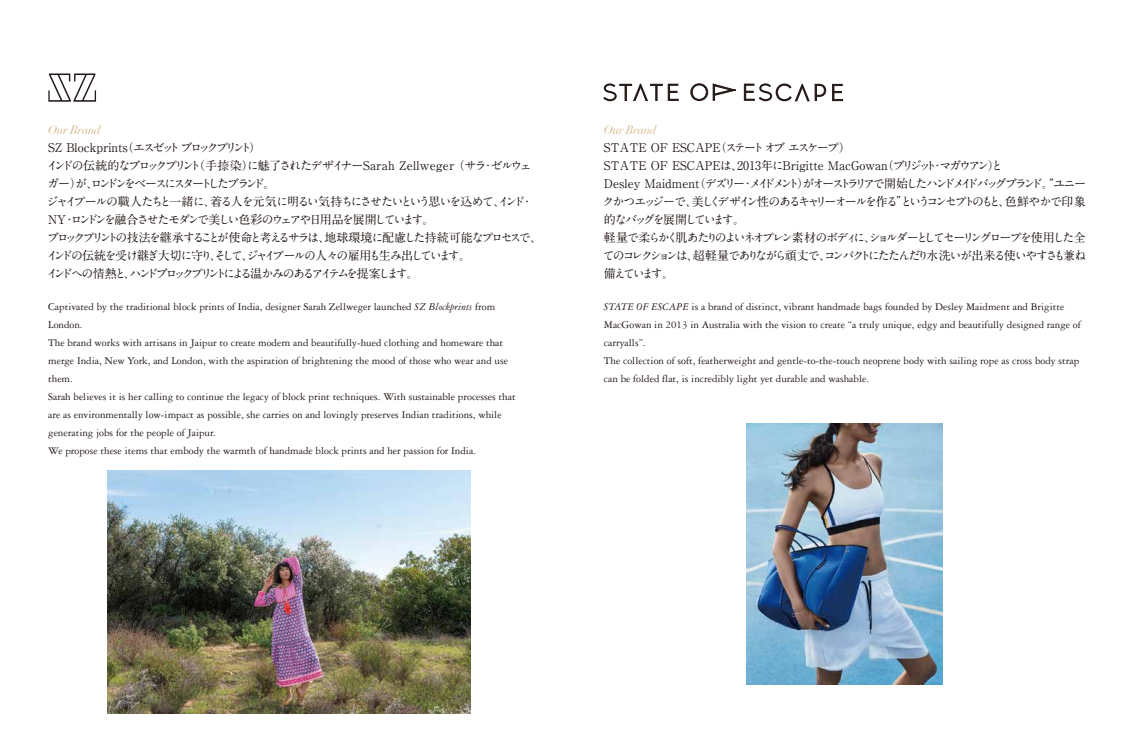
<style>
.page{position:relative;width:1134px;height:729px;background:#fff}
.page>*{position:absolute;margin:0;border:0;box-sizing:border-box;transform-origin:0 0}
.t1{font:700 12px/18px "A1 Mincho Std";letter-spacing:-.165em;color:#221815}
.t2{font:italic 12px "Didot LT Pro";letter-spacing:-.03em;color:#d4b686}
.t3{font:11px/18px "Garamond 3 LT Std";color:#221815}
.s1{font-style:italic}
</style>
<div class="page">
<svg style="left:691px;top:84px;width:45px;height:17px"></svg>
<svg style="left:815px;top:84px;width:11px;height:17px"></svg>
<svg style="left:668px;top:84px;width:10px;height:17px"></svg>
<svg style="left:604px;top:84px;width:58px;height:17px"></svg>
<svg style="left:744px;top:84px;width:65px;height:17px"></svg>
<svg style="left:832px;top:84px;width:11px;height:17px"></svg>
<img style="left:747px;top:423px;width:195px;height:261px">
<svg style="left:48px;top:73px;width:48px;height:29px"></svg>
<img style="left:108px;top:471px;width:363px;height:242px">
<p class="t2" style="left:48px;top:122px;width:54px">Our Brand</p>
<p class="t1" style="left:46px;top:136px;width:497px">SZ Blockprints（エスゼット ブロックプリント）<br>インドの伝統的なブロックプリント（手捺染）に魅了されたデザイナーSarah Zellweger （サラ・ゼルウェガー）が、ロンドンをベースにスタートしたブランド。<br>ジャイプールの職人たちと一緒に、着る人を元気に明るい気持ちにさせたいという思いを込めて、インド・NY・ロンドンを融合させたモダンで美しい色彩のウェアや日用品を展開しています。<br>ブロックプリントの技法を継承することが使命と考えるサラは、地球環境に配慮した持続可能なプロセスで、インドの伝統を受け継ぎ大切に守り、そして、ジャイプールの人々の雇用も生み出しています。<br>インドへの情熱と、ハンドブロックプリントによる温かみのあるアイテムを提案します。</p>
<p class="t3" style="left:48px;top:297px;width:469px">Captivated by the traditional block prints of India, designer Sarah Zellweger launched <span class="s1">SZ Blockprints</span> from London.<br>The brand works with artisans in Jaipur to create modern and beautifully-hued clothing and homeware that merge India, New York, and London, with the aspiration of brightening the mood of those who wear and use them.<br>Sarah believes it is her calling to continue the legacy of block print techniques. With sustainable processes that are as environmentally low-impact as possible, she carries on and lovingly preserves Indian traditions, while generating jobs for the people of Jaipur.<br>We propose these items that embody the warmth of handmade block prints and her passion for India.</p>
<p class="t2" style="left:604px;top:122px;width:54px">Our Brand</p>
<p class="t1" style="left:602px;top:136px;width:486px">STATE OF ESCAPE（ステート オブ エスケープ）<br>STATE OF ESCAPEは、2013年にBrigitte MacGowan（ブリジット・マガウアン）と<br>Desley Maidment（デズリー・メイドメント）がオーストラリアで開始したハンドメイドバッグブランド。“ユニークかつエッジーで、美しくデザイン性のあるキャリーオールを作る”というコンセプトのもと、色鮮やかで印象的なバッグを展開しています。<br>軽量で柔らかく肌あたりのよいネオプレン素材のボディに、ショルダーとしてセーリングロープを使用した全てのコレクションは、超軽量でありながら頑丈で、コンパクトにたたんだり水洗いが出来る使いやすさも兼ね備えています。</p>
<p class="t3" style="left:604px;top:298px;width:478px"><span class="s1">STATE OF ESCAPE</span> is a brand of distinct, vibrant handmade bags founded by Desley Maidment and Brigitte MacGowan in 2013 in Australia with the vision to create “a truly unique, edgy and beautifully designed range of carryalls”.<br>The collection of soft, featherweight and gentle-to-the-touch neoprene body with sailing rope as cross body strap can be folded flat, is incredibly light yet durable and washable.</p>
</div>
